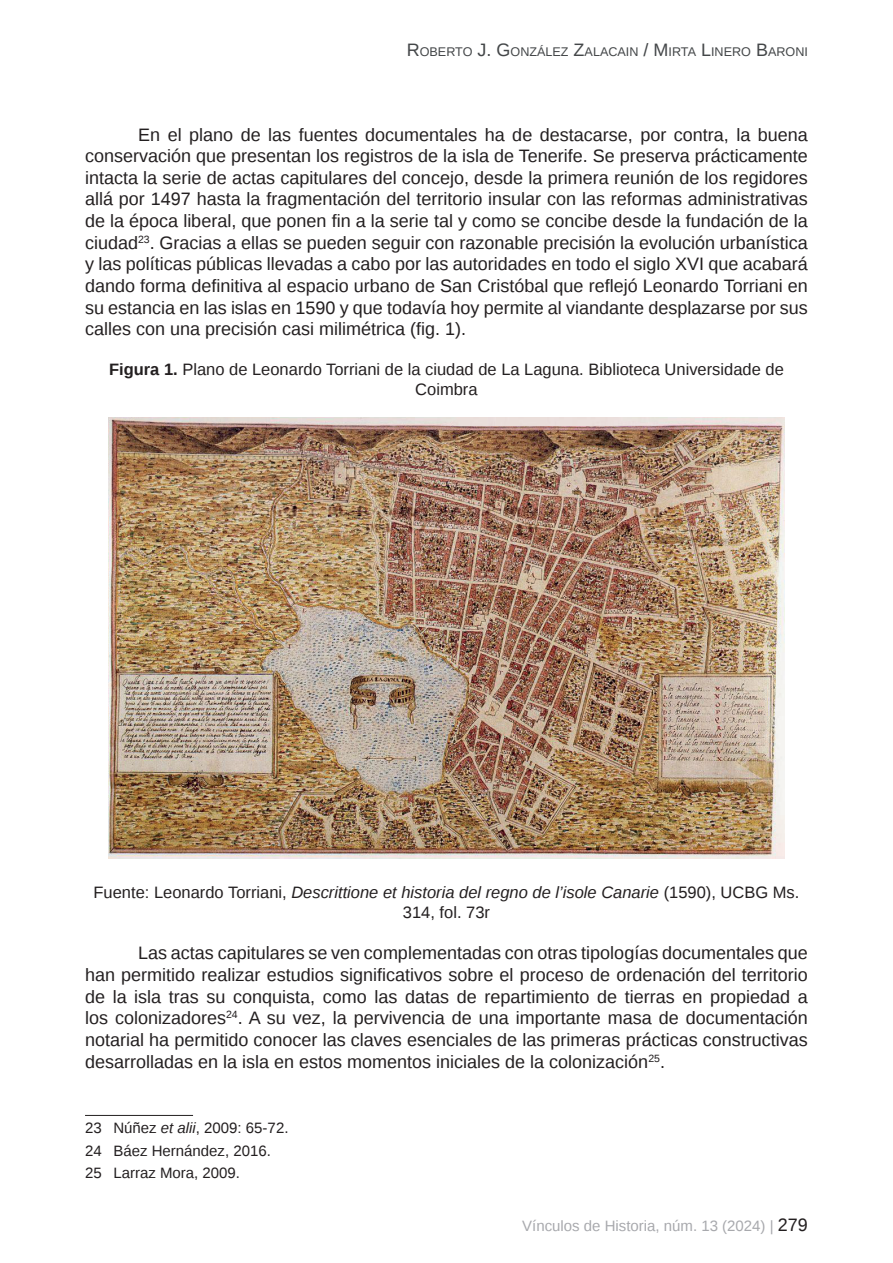
<style>
.page{position:relative;width:893px;height:1263px;background:#fff}
.page>*{position:absolute;margin:0;border:0;box-sizing:border-box;transform-origin:0 0}
.t1{font:18px/21.6px "Liberation Sans";color:#231f20;text-align:justify}
.t2{font:16.5px/19.8px "Liberation Sans";color:#231f20;text-align:center}
.t3{font:15px/22.2px "Liberation Sans";color:#231f20}
.t4{font:15px "Liberation Sans";color:#a8a9ad}
.t5{font:12.6px "Liberation Sans";color:#444749}
.s1{font-size:18px}
.s2{font-weight:700}
.s3{font-style:italic}
.s4{font-size:18px;color:#231f20}
</style>
<div class="page">
<img style="left:108px;top:418px;width:677px;height:441px">
<hr style="left:85px;top:1115px;width:108px;height:1px;background:#231f20">
<p class="t5" style="left:407px;top:44px;width:403px"><span class="s1">R</span>OBERTO <span class="s1">J. G</span>ONZÁLEZ <span class="s1">Z</span>ALACAIN <span class="s1">/ M</span>IRTA <span class="s1">L</span>INERO <span class="s1">B</span>ARONI</p>
<p class="t1" style="left:85px;top:124px;width:724px;text-indent:53px">En el plano de las fuentes documentales ha de destacarse, por contra, la buena conservación que presentan los registros de la isla de Tenerife. Se preserva prácticamente intacta la serie de actas capitulares del concejo, desde la primera reunión de los regidores allá por 1497 hasta la fragmentación del territorio insular con las reformas administrativas de la época liberal, que ponen fin a la serie tal y como se concibe desde la fundación de la ciudad<sup>23</sup>. Gracias a ellas se pueden seguir con razonable precisión la evolución urbanística y las políticas públicas llevadas a cabo por las autoridades en todo el siglo XVI que acabará dando forma definitiva al espacio urbano de San Cristóbal que reflejó Leonardo Torriani en su estancia en las islas en 1590 y que todavía hoy permite al viandante desplazarse por sus calles con una precisión casi milimétrica (fig. 1).</p>
<p class="t2" style="left:109px;top:360px;width:676px"><span class="s2">Figura 1.</span> Plano de Leonardo Torriani de la ciudad de La Laguna. Biblioteca Universidade de<br>Coimbra</p>
<p class="t2" style="left:94px;top:883px;width:707px">Fuente: Leonardo Torriani, <span class="s3">Descrittione et historia del regno de l’isole Canarie</span> (1590), UCBG Ms.<br>314, fol. 73r</p>
<p class="t1" style="left:85px;top:943px;width:724px;text-indent:53px">Las actas capitulares se ven complementadas con otras tipologías documentales que han permitido realizar estudios significativos sobre el proceso de ordenación del territorio de la isla tras su conquista, como las datas de repartimiento de tierras en propiedad a los colonizadores<sup>24</sup>. A su vez, la pervivencia de una importante masa de documentación notarial ha permitido conocer las claves esenciales de las primeras prácticas constructivas desarrolladas en la isla en estos momentos iniciales de la colonización<sup>25</sup>.</p>
<p class="t3" style="left:85px;top:1118px;width:205px">23 Núñez <span class="s3">et alii</span>, 2009: 65-72.<br>24 Báez Hernández, 2016.<br>25 Larraz Mora, 2009.</p>
<p class="t4" style="left:522px;top:1218px;width:287px">Vínculos de Historia, núm. 13 (2024) | <span class="s4">279</span></p>
</div>
